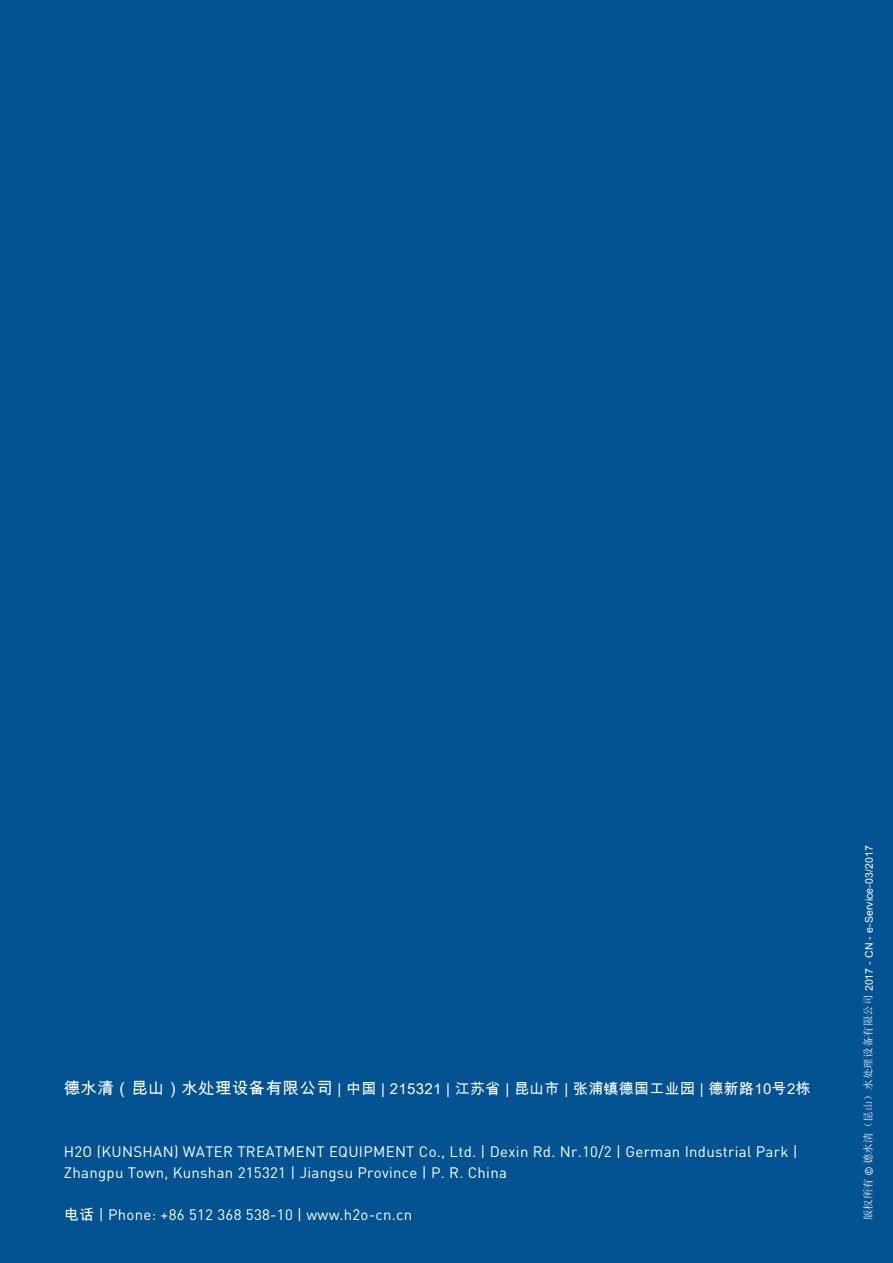
<style>
.page{position:relative;width:893px;height:1263px;background:#035291}
.page>*{position:absolute;margin:0;border:0;box-sizing:border-box;transform-origin:0 0}
.t1{font:15px/21px "DINOT";letter-spacing:.02em;color:#fff}
.t2{font:15px "Arial Unicode MS";letter-spacing:.02em;color:#fff}
.t3{font:10.5px "Arial";letter-spacing:.01em;color:#fff}
.s1{font-size:16.5px}
.s2{font-family:"Arial Unicode MS"}
.s3{font-family:"Sim Sun"}
</style>
<div class="page">
<p class="t2" style="left:64px;top:1078px;width:748px"><span class="s1">德水清（昆山）水处理设备有限公司</span> | 中国 | 215321 | 江苏省 | 昆山市 | 张浦镇德国工业园 | 德新路10号2栋</p>
<p class="t1" style="left:64px;top:1141px;width:735px">H2O (KUNSHAN) WATER TREATMENT EQUIPMENT Co., Ltd. | Dexin Rd. Nr.10/2 | German Industrial Park |<br>Zhangpu Town, Kunshan 215321 | Jiangsu Province | P. R. China</p>
<p class="t1" style="left:64px;top:1204px;width:350px"><span class="s2">电话</span> | Phone: +86 512 368 538-10 | www.h2o-cn.cn</p>
<p class="t3" style="left:862px;top:1220px;width:376px;rotate:-90deg"><span class="s3">版权所有</span> © <span class="s3">德水清（昆山）水处理设备有限公司</span> 2017 - CN - e-Service-03/2017</p>
</div>
